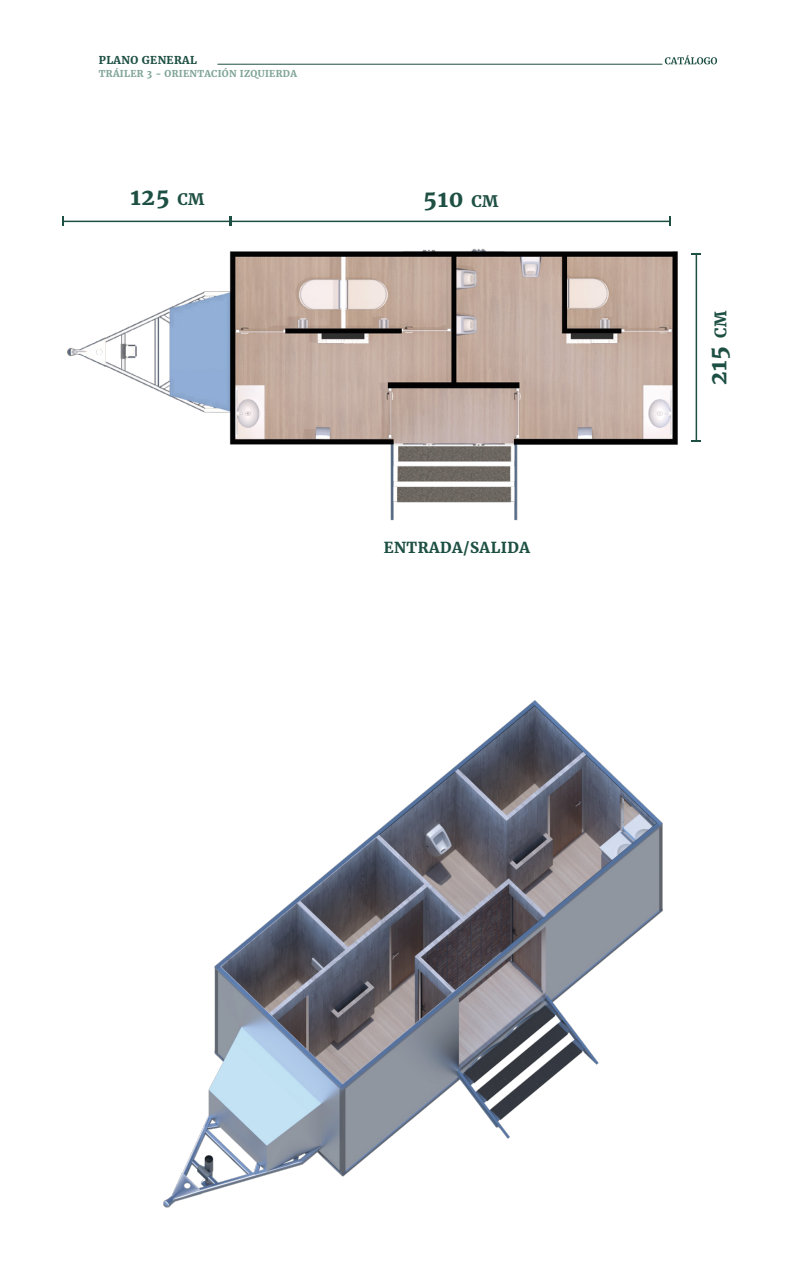
<style>
.page{position:relative;width:811px;height:1275px;background:#fff}
.page>*{position:absolute;margin:0;border:0;box-sizing:border-box;transform-origin:0 0}
.t1{font:700 22.5px "Merriweather";letter-spacing:.03em;color:#1d4f43}
.t2{font:700 15px "Merriweather";letter-spacing:.03em;color:#1d4f43}
.t3{font:700 10.73px "Merriweather";letter-spacing:.03em;color:#1d4f43}
.t4{font:700 9.38px "Merriweather";letter-spacing:.03em;color:#81a599}
.s1{font-size:15.75px}
</style>
<div class="page">
<svg style="left:664px;top:55px;width:52px;height:9px"></svg>
<hr style="left:217px;top:64px;width:445px;height:1px;background:#1d4f43">
<img style="left:63px;top:216px;width:638px;height:305px">
<hr style="left:230px;top:221px;width:439px;height:1px;background:#1d4f43">
<svg style="left:668px;top:216px;width:2px;height:10px"></svg>
<hr style="left:62px;top:221px;width:168px;height:1px;background:#1d4f43">
<svg style="left:229px;top:216px;width:2px;height:10px"></svg>
<hr style="left:695px;top:254px;width:1px;height:187px;background:#1d4f43">
<svg style="left:691px;top:440px;width:10px;height:2px"></svg>
<img style="left:163px;top:700px;width:500px;height:508px">
<p class="t3" style="left:99px;top:54px;width:100px">PLANO GENERAL</p>
<p class="t4" style="left:99px;top:67px;width:199px">TRÁILER 3 - ORIENTACIÓN IZQUIERDA</p>
<h1 class="t1" style="left:130px;top:183px;width:75px">125 <span class="s1">CM</span></h1>
<h1 class="t1" style="left:423px;top:185px;width:77px">510 <span class="s1">CM</span></h1>
<h2 class="t2" style="left:383px;top:539px;width:148px">ENTRADA/SALIDA</h2>
<h1 class="t1" style="left:704px;top:385px;width:75px;rotate:-90deg">215 <span class="s1">CM</span></h1>
</div>
